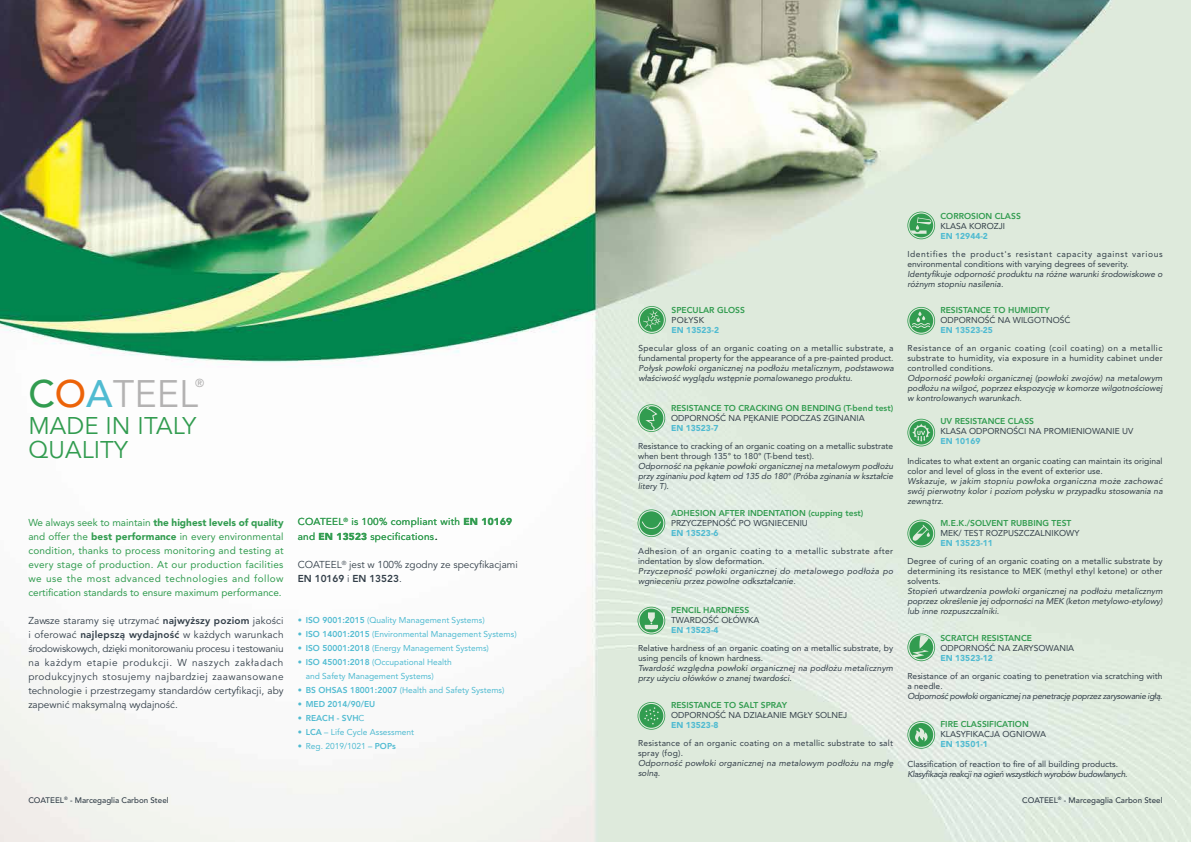
<style>
.page{position:relative;width:1191px;height:842px;background:#fff}
.page>*{position:absolute;margin:0;border:0;box-sizing:border-box;transform-origin:0 0}
.t1{font:38px "Avenir LT Std";color:#b3b2b2}
.t2{font:24px/24px "Avenir LT Std";letter-spacing:.005em;color:#329c50}
.t3{font:12px "Times";color:#000}
.t4{font:500 11.5px "Avenir LT Std";color:#b3b2b2}
.t5{font:10px/14px "Avenir LTCE";color:#323e48;text-align:justify}
.t6{font:10px/14px "Avenir LT Std";color:#329c50;text-align:justify}
.t7{font:10px/14.7px "Avenir LT Std";letter-spacing:.025em;color:#329c50}
.t8{font:italic 8.5px/10px "Avenir LTCE";color:#323e48}
.t9{font:8.5px/10px "Avenir LT Std";color:#323e48}
.t10{font:8.5px/14px "Avenir LT Std";color:#50bbd1}
.t11{font:800 8.5px "Avenir LT Std";color:#329c50}
.t12{font:8.5px "Avenir LTCE";color:#323e48}
.t13{font:8.5px/10px "Avenir LT Std";letter-spacing:.025em;color:#323e48}
.t14{font:900 8.5px "Avenir LT Std";color:#50bbd1}
.t15{font:italic 8.5px/10px "Avenir LTCE";letter-spacing:.03em;color:#323e48}
.t16{font:8.5px/10px "Avenir LT Std";letter-spacing:.045em;color:#323e48}
.t17{font:8.5px/10px "Avenir LT Std";letter-spacing:.03em;color:#323e48}
.t18{font:italic 8.5px "Avenir LTCE";letter-spacing:-.035em;color:#323e48}
.t19{font:italic 8.5px "Avenir LTCE";letter-spacing:-.04em;color:#323e48}
.t20{font:800 8.5px "Avenir LT Std";color:#50bbd1}
.t21{font:500 8px "Avenir LT Std";color:#323e48}
.s1{font-weight:500;color:#329c50}
.s2{font-weight:500;color:#ec6309}
.s3{font-weight:500;color:#50bbd1}
.s4{font-weight:900}
.s5{font-weight:800}
.s6{font-weight:400}
</style>
<div class="page">
<img style="left:0;top:0;width:1191px;height:842px">
<svg style="left:637px;top:404px;width:28px;height:28px"></svg>
<svg style="left:637px;top:702px;width:28px;height:28px"></svg>
<svg style="left:907px;top:212px;width:28px;height:27px"></svg>
<svg style="left:907px;top:633px;width:28px;height:28px"></svg>
<svg style="left:637px;top:509px;width:28px;height:28px"></svg>
<svg style="left:638px;top:306px;width:27px;height:28px"></svg>
<svg style="left:907px;top:721px;width:28px;height:28px"></svg>
<svg style="left:907px;top:307px;width:28px;height:28px"></svg>
<svg style="left:907px;top:520px;width:28px;height:27px"></svg>
<svg style="left:637px;top:607px;width:28px;height:27px"></svg>
<svg style="left:907px;top:419px;width:28px;height:27px"></svg>
<h3 class="t4" style="left:195px;top:376px;width:11px">®</h3>
<h1 class="t1" style="left:28px;top:372px;width:171px"><span class="s1">C</span><span class="s2">O</span><span class="s3">A</span>TEEL</h1>
<h2 class="t2" style="left:28px;top:415px;width:170px">MADE IN ITALY<br>QUALITY</h2>
<p class="t6" style="left:28px;top:516px;width:257px">We always seek to maintain <span class="s4">the highest levels of quality </span>and offer the <span class="s4">best performance</span> in every environmental condition, thanks to process monitoring and testing at every stage of production. At our production facilities we use the most advanced technologies and follow certification standards to ensure maximum performance.</p>
<p class="t5" style="left:28px;top:614px;width:257px">Zawsze staramy się utrzymać <span class="s5">najwyższy poziom</span> jakości i oferować <span class="s5">najlepszą wydajność</span> w każdych warunkach środowiskowych, dzięki monitorowaniu procesu i testowaniu na każdym etapie produkcji. W naszych zakładach produkcyjnych stosujemy najbardziej zaawansowane technologie i przestrzegamy standardów certyfikacji, aby zapewnić maksymalną wydajność.</p>
<p class="t7" style="left:298px;top:515px;width:216px">COATEEL<sup>®</sup> is 100% compliant with <span class="s4">EN 10169 </span>and <span class="s4">EN 13523</span> specifications.</p>
<p class="t5" style="left:298px;top:558px;width:221px">COATEEL<sup>®</sup> jest w 100% zgodny ze specyfikacjami<br><span class="s5">EN 10169</span> i <span class="s5">EN 13523</span>.</p>
<p class="t10" style="left:298px;top:613px;width:188px">• <span class="s5">ISO 9001:2015</span> (Quality Management Systems)</p>
<p class="t10" style="left:298px;top:627px;width:220px">• <span class="s5">ISO 14001:2015</span> (Environmental Management Systems)</p>
<p class="t10" style="left:298px;top:641px;width:193px">• <span class="s5">ISO 50001:2018</span> (Energy Management Systems)</p>
<p class="t10" style="left:306px;top:655px;width:148px;text-indent:-8px">• <span class="s5">ISO 45001:2018</span> (Occupational Health and Safety Management Systems)</p>
<p class="t10" style="left:298px;top:683px;width:208px">• <span class="s5">BS OHSAS 18001:2007</span> (Health and Safety Systems)</p>
<p class="t20" style="left:298px;top:699px;width:79px"><span class="s6">•</span> MED 2014/90/EU</p>
<p class="t20" style="left:298px;top:713px;width:68px"><span class="s6">•</span> REACH - SVH<span class="s6">C</span></p>
<p class="t10" style="left:298px;top:725px;width:118px">• <span class="s5">LCA</span> – Life Cycle Assessment</p>
<p class="t10" style="left:298px;top:739px;width:100px">• Reg. 2019/1021 – <span class="s5">POPs</span></p>
<h3 class="t3" style="left:434px;top:524px;width:4px">.</h3>
<p class="t11" style="left:671px;top:305px;width:75px">SPECULAR GLOSS</p>
<p class="t12" style="left:671px;top:315px;width:34px">POŁYSK</p>
<p class="t14" style="left:671px;top:325px;width:49px">EN 13523-2</p>
<p class="t9" style="left:638px;top:343px;width:257px">Specular gloss of an organic coating on a metallic substrate, a fundamental property for the appearance of a pre-painted product.</p>
<p class="t8" style="left:638px;top:363px;width:257px">Połysk powłoki organicznej na podłożu metalicznym, podstawowa właściwość wyglądu wstępnie pomalowanego produktu.</p>
<p class="t11" style="left:671px;top:403px;width:224px">RESISTANCE TO CRACKING ON BENDING (T-bend test)</p>
<p class="t12" style="left:671px;top:413px;width:195px">ODPORNOŚĆ NA PĘKANIE PODCZAS ZGINANIA</p>
<p class="t14" style="left:671px;top:423px;width:49px">EN 13523-7</p>
<p class="t9" style="left:638px;top:441px;width:257px">Resistance to cracking of an organic coating on a metallic substrate when bent through 135° to 180° (T-bend test).</p>
<p class="t8" style="left:638px;top:461px;width:257px;text-align:justify">Odporność na pękanie powłoki organicznej na metalowym podłożu przy zginaniu pod kątem od 135 do 180° (Próba zginania w kształcie litery T).</p>
<p class="t11" style="left:940px;top:211px;width:82px">CORROSION CLASS</p>
<p class="t12" style="left:940px;top:221px;width:66px">KLASA KOROZJI</p>
<p class="t14" style="left:940px;top:231px;width:49px">EN 12944-2</p>
<p class="t13" style="left:907px;top:249px;width:257px">Identifies the product's resistant capacity against various environmental conditions with varying degrees of severity.</p>
<p class="t8" style="left:907px;top:269px;width:257px">Identyfikuje odporność produktu na różne warunki środowiskowe o różnym stopniu nasilenia.</p>
<p class="t11" style="left:940px;top:305px;width:111px">RESISTANCE TO HUMIDITY</p>
<p class="t12" style="left:940px;top:315px;width:132px">ODPORNOŚĆ NA WILGOTNOŚĆ</p>
<p class="t14" style="left:940px;top:325px;width:54px">EN 13523-25</p>
<p class="t9" style="left:907px;top:343px;width:257px;text-align:justify">Resistance of an organic coating (coil coating) on a metallic substrate to humidity, via exposure in a humidity cabinet under controlled conditions.</p>
<p class="t8" style="left:907px;top:373px;width:257px;text-align:justify">Odporność powłoki organicznej (powłoki zwojów) na metalowym podłożu na wilgoć, poprzez ekspozycję w komorze wilgotnościowej w kontrolowanych warunkach.</p>
<p class="t11" style="left:940px;top:416px;width:95px">UV RESISTANCE CLASS</p>
<p class="t12" style="left:940px;top:427px;width:194px">KLASA ODPORNOŚCI NA PROMIENIOWANIE UV</p>
<p class="t14" style="left:940px;top:436px;width:41px">EN 10169</p>
<p class="t9" style="left:907px;top:457px;width:257px">Indicates to what extent an organic coating can maintain its original color and level of gloss in the event of exterior use.</p>
<p class="t8" style="left:907px;top:477px;width:257px;text-align:justify">Wskazuje, w jakim stopniu powłoka organiczna może zachować swój pierwotny kolor i poziom połysku w przypadku stosowania na zewnątrz.</p>
<p class="t11" style="left:671px;top:508px;width:194px">ADHESION AFTER INDENTATION (cupping test)</p>
<p class="t12" style="left:671px;top:518px;width:138px">PRZYCZEPNOŚĆ PO WGNIECENIU</p>
<p class="t14" style="left:671px;top:528px;width:49px">EN 13523-6</p>
<p class="t16" style="left:638px;top:546px;width:257px">Adhesion of an organic coating to a metallic substrate after indentation by slow deformation.</p>
<p class="t15" style="left:638px;top:566px;width:257px">Przyczepność powłoki organicznej do metalowego podłoża po wgnieceniu przez powolne odkształcanie.</p>
<p class="t11" style="left:940px;top:518px;width:132px">M.E.K./SOLVENT RUBBING TEST</p>
<p class="t9" style="left:940px;top:528px;width:140px">MEK/ TEST ROZPUSZCZALNIKOWY</p>
<p class="t14" style="left:940px;top:538px;width:54px">EN 13523-11</p>
<p class="t9" style="left:907px;top:556px;width:257px;text-align:justify">Degree of curing of an organic coating on a metallic substrate by determining its resistance to MEK (methyl ethyl ketone) or other solvents.</p>
<p class="t8" style="left:907px;top:586px;width:257px">Stopień utwardzenia powłoki organicznej na podłożu metalicznym poprzez określenie jej odporności na MEK (keton metylowo-etylowy)</p>
<p class="t11" style="left:671px;top:605px;width:80px">PENCIL HARDNESS</p>
<p class="t8" style="left:907px;top:606px;width:93px">lub inne rozpuszczalniki.</p>
<p class="t12" style="left:671px;top:615px;width:90px">TWARDOŚĆ OŁÓWKA</p>
<p class="t14" style="left:671px;top:625px;width:49px">EN 13523-4</p>
<p class="t9" style="left:638px;top:643px;width:257px">Relative hardness of an organic coating on a metallic substrate, by using pencils of known hardness.</p>
<p class="t8" style="left:638px;top:663px;width:257px">Twardość względna powłoki organicznej na podłożu metalicznym przy użyciu ołówków o znanej twardości.</p>
<p class="t11" style="left:940px;top:633px;width:93px">SCRATCH RESISTANCE</p>
<p class="t12" style="left:940px;top:643px;width:135px">ODPORNOŚĆ NA ZARYSOWANIA</p>
<p class="t14" style="left:940px;top:652px;width:54px">EN 13523-12</p>
<p class="t9" style="left:907px;top:671px;width:257px">Resistance of an organic coating to penetration via scratching with a needle.</p>
<p class="t18" style="left:907px;top:691px;width:257px">Odporność powłoki organicznej na penetrację poprzez zarysowanie igłą.</p>
<p class="t11" style="left:671px;top:700px;width:118px">RESISTANCE TO SALT SPRAY</p>
<p class="t12" style="left:671px;top:710px;width:178px">ODPORNOŚĆ NA DZIAŁANIE MGŁY SOLNEJ</p>
<p class="t14" style="left:671px;top:720px;width:49px">EN 13523-8</p>
<p class="t17" style="left:638px;top:738px;width:257px">Resistance of an organic coating on a metallic substrate to salt spray (fog).</p>
<p class="t8" style="left:638px;top:758px;width:257px">Odporność powłoki organicznej na metalowym podłożu na mgłę solną.</p>
<p class="t11" style="left:940px;top:719px;width:90px">FIRE CLASSIFICATION</p>
<p class="t9" style="left:940px;top:729px;width:107px">KLASYFIKACJA OGNIOWA</p>
<p class="t14" style="left:940px;top:739px;width:49px">EN 13501-1</p>
<p class="t9" style="left:907px;top:759px;width:212px">Classification of reaction to fire of all building products.</p>
<p class="t19" style="left:907px;top:769px;width:221px">Klasyfikacja reakcji na ogień wszystkich wyrobów budowlanych.</p>
<p class="t21" style="left:28px;top:795px;width:142px">COATEEL<sup>®</sup> - Marcegaglia Carbon Steel</p>
<p class="t21" style="left:1022px;top:795px;width:142px">COATEEL<sup>®</sup> - Marcegaglia Carbon Steel</p>
</div>
